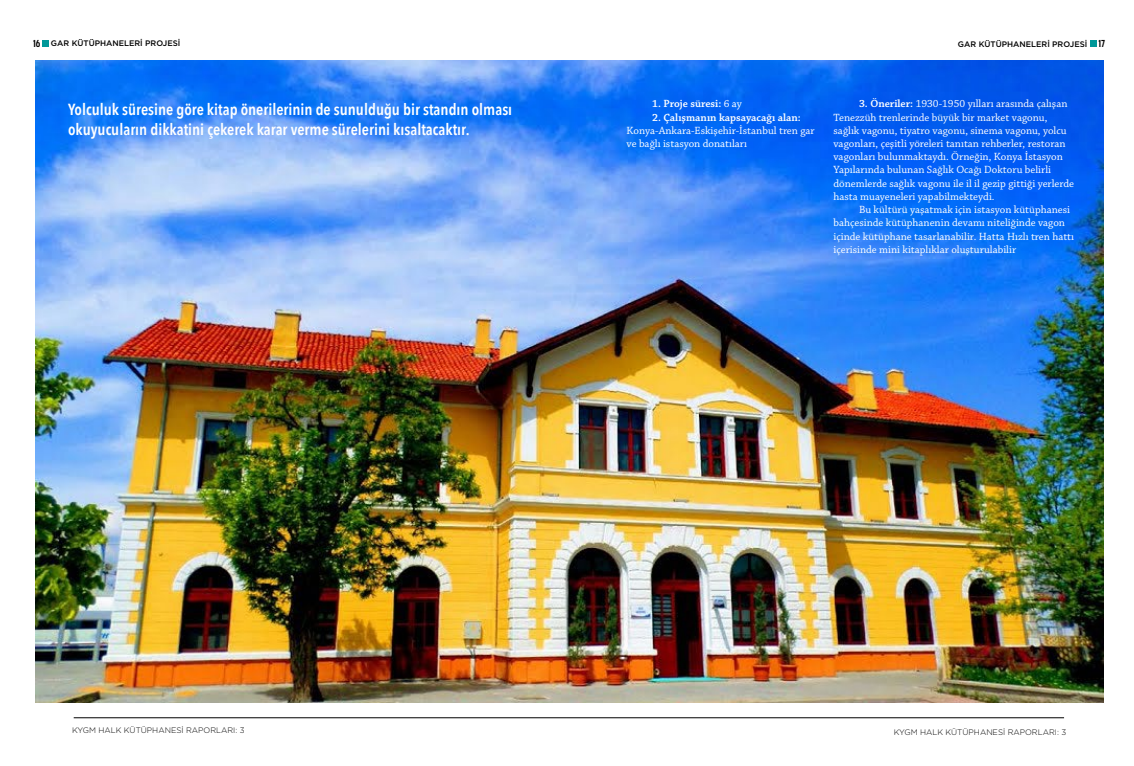
<style>
.page{position:relative;width:1134px;height:766px;background:#fff}
.page>*{position:absolute;margin:0;border:0;box-sizing:border-box;transform-origin:0 0}
.t1{font:600 16px/19.2px "Avenir Next Condensed";color:#fff}
.t2{font:11px/13.2px "Chaparral Pro";color:#fff}
.t3{font:600 11px "Chaparral Pro";color:#fff}
.t4{font:700 10px "Korolev Condensed";color:#000}
.t5{font:300 8px "Gotham";color:#000}
.t6{font:500 8px "Gotham";color:#000}
.s1{font-weight:400}
.s2{font-weight:600}
</style>
<div class="page">
<div style="left:42px;top:40px;width:7px;height:7px;background:#009899"></div>
<div style="left:1090px;top:40px;width:7px;height:7px;background:#009899"></div>
<hr style="left:567px;top:717px;width:497px;height:1px;background:#000">
<hr style="left:74px;top:717px;width:493px;height:1px;background:#000">
<img style="left:35px;top:61px;width:1069px;height:641px">
<p class="t6" style="left:51px;top:39px;width:131px">GAR KÜTÜPHANELERİ PROJESİ</p>
<p class="t6" style="left:958px;top:39px;width:131px">GAR KÜTÜPHANELERİ PROJESİ</p>
<p class="t4" style="left:33px;top:37px;width:9px">16</p>
<p class="t4" style="left:1098px;top:37px;width:8px">17</p>
<h1 class="t1" style="left:68px;top:100px;width:446px">Yolculuk süresine göre kitap önerilerinin de sunulduğu bir standın olması okuyucuların dikkatini çekerek karar verme sürelerini kısaltacaktır.</h1>
<p class="t3" style="left:652px;top:98px;width:91px">1. Proje süresi: <span class="s1">6 ay</span></p>
<p class="t3" style="left:652px;top:111px;width:150px">2. Çalışmanın kapsayacağı alan:</p>
<p class="t2" style="left:626px;top:124px;width:190px">Konya-Ankara-Eskişehir-İstanbul tren gar ve bağlı istasyon donatıları</p>
<p class="t2" style="left:833px;top:98px;width:242px;text-indent:26px"><span class="s2">3. Öneriler:</span> 1930-1950 yılları arasında çalışan Tenezzüh trenlerinde büyük bir market vagonu, sağlık vagonu, tiyatro vagonu, sinema vagonu, yolcu vagonları, çeşitli yöreleri tanıtan rehberler, restoran vagonları bulunmaktaydı. Örneğin, Konya İstasyon Yapılarında bulunan Sağlık Ocağı Doktoru belirli dönemlerde sağlık vagonu ile il il gezip gittiği yerlerde hasta muayeneleri yapabilmekteydi.</p>
<p class="t2" style="left:833px;top:203px;width:242px;text-indent:26px">Bu kültürü yaşatmak için istasyon kütüphanesi bahçesinde kütüphanenin devamı niteliğinde vagon içinde kütüphane tasarlanabilir. Hatta Hızlı tren hattı içerisinde mini kitaplıklar oluşturulabilir</p>
<p class="t5" style="left:72px;top:726px;width:174px">KYGM HALK KÜTÜPHANESİ RAPORLARI: 3</p>
<p class="t5" style="left:894px;top:727px;width:174px">KYGM HALK KÜTÜPHANESİ RAPORLARI: 3</p>
</div>
